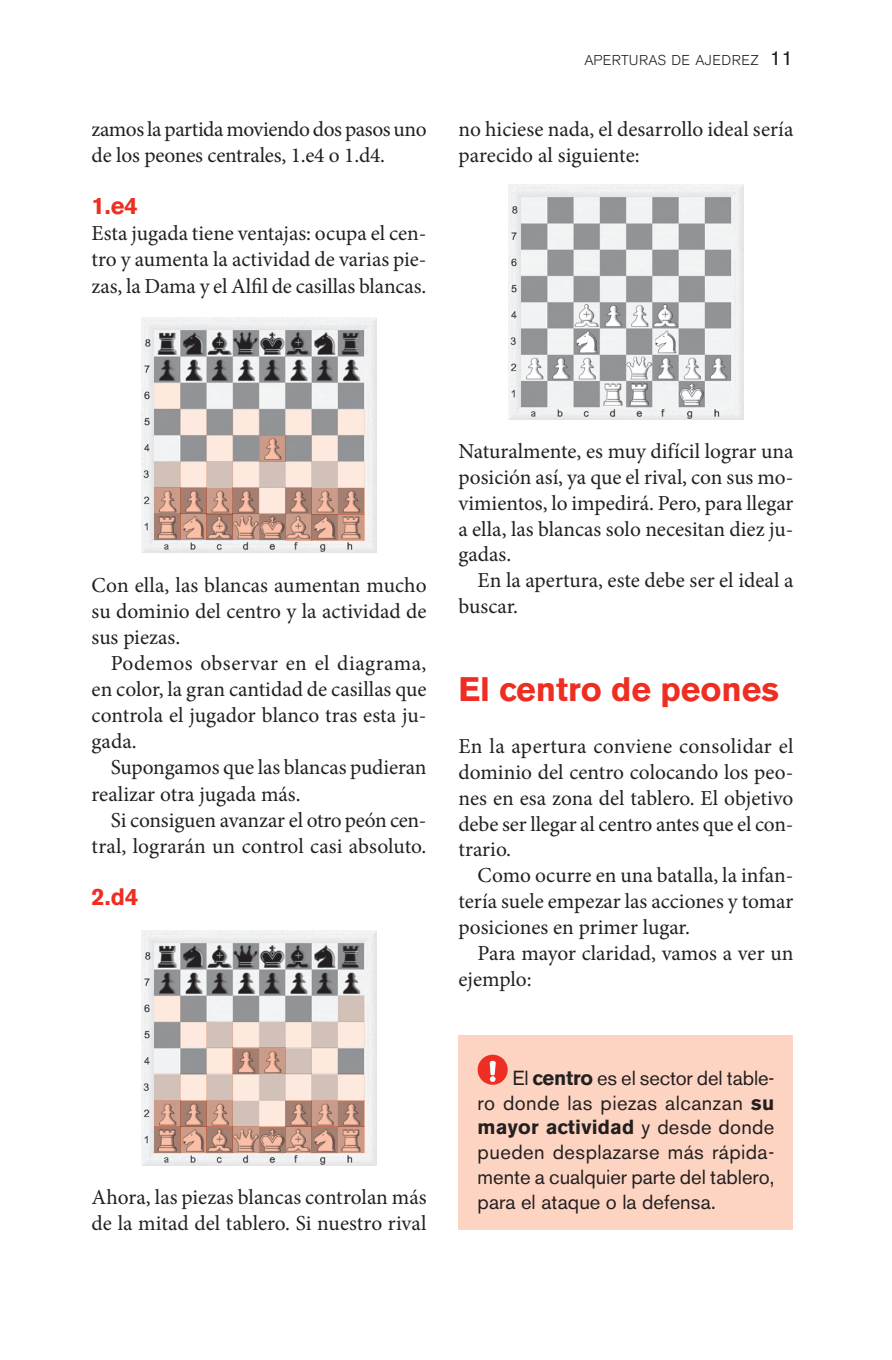
<style>
.page{position:relative;width:892px;height:1360px;background:#fff}
.page>*{position:absolute;margin:0;border:0;box-sizing:border-box;transform-origin:0 0}
.T2_meu_mireia{font:700 33.75px "Akzidenz Grotesk BE";color:#ee2e22}
.t1{font:700 23.62px "Akzidenz Grotesk BE";color:#ee2e22}
.sangria_3{font:21.38px/25.9px "Minion Pro";color:#231f20}
.sense_sangria_meu{font:21.38px/26.1px "Minion Pro";color:#231f20;text-align:justify}
.recuerda_text{font:20.25px/24.8px "Akzidenz Grotesk BE";letter-spacing:-.005em;color:#231f20;text-align:justify}
.t2{font:300 14.17px "Akzidenz Grotesk BE";letter-spacing:.02em;color:#231f20}
.s1{font-weight:400;font-size:20.25px}
.s2{font-weight:700}
</style>
<div class="page">
<img style="left:508px;top:185px;width:235px;height:234px">
<img style="left:142px;top:318px;width:234px;height:235px">
<div style="left:154px;top:383px;width:26px;height:26px;background:#fde9dd"></div>
<div style="left:180px;top:409px;width:26px;height:26px;background:#fde9dd"></div>
<div style="left:206px;top:435px;width:27px;height:27px;background:#fde9dd"></div>
<div style="left:154px;top:462px;width:26px;height:26px;background:#d1c1b9"></div>
<div style="left:180px;top:462px;width:26px;height:26px;background:#fde9dd"></div>
<div style="left:206px;top:462px;width:27px;height:26px;background:#d1c1b9"></div>
<div style="left:233px;top:462px;width:26px;height:26px;background:#fde9dd"></div>
<div style="left:259px;top:462px;width:26px;height:26px;background:#d1c1b9"></div>
<div style="left:259px;top:488px;width:26px;height:26px;background:#fde9dd"></div>
<div style="left:233px;top:409px;width:26px;height:26px;background:#fde9dd"></div>
<div style="left:285px;top:409px;width:27px;height:26px;background:#fde9dd"></div>
<div style="left:285px;top:462px;width:27px;height:26px;background:#fde9dd"></div>
<div style="left:312px;top:435px;width:26px;height:27px;background:#fde9dd"></div>
<div style="left:338px;top:409px;width:26px;height:26px;background:#fde9dd"></div>
<div style="left:338px;top:462px;width:26px;height:26px;background:#fde9dd"></div>
<div style="left:312px;top:462px;width:26px;height:26px;background:#d1c1b9"></div>
<svg style="left:259px;top:435px;width:26px;height:27px"></svg>
<svg style="left:285px;top:488px;width:27px;height:26px"></svg>
<svg style="left:312px;top:488px;width:26px;height:26px"></svg>
<svg style="left:338px;top:488px;width:26px;height:26px"></svg>
<svg style="left:338px;top:514px;width:26px;height:26px"></svg>
<svg style="left:312px;top:514px;width:26px;height:27px"></svg>
<svg style="left:285px;top:514px;width:27px;height:26px"></svg>
<svg style="left:259px;top:514px;width:26px;height:26px"></svg>
<svg style="left:233px;top:488px;width:26px;height:26px"></svg>
<svg style="left:233px;top:514px;width:26px;height:26px"></svg>
<svg style="left:206px;top:488px;width:27px;height:26px"></svg>
<svg style="left:206px;top:514px;width:27px;height:26px"></svg>
<svg style="left:154px;top:488px;width:26px;height:26px"></svg>
<svg style="left:180px;top:488px;width:26px;height:26px"></svg>
<svg style="left:154px;top:514px;width:26px;height:26px"></svg>
<svg style="left:180px;top:514px;width:26px;height:26px"></svg>
<img style="left:142px;top:930px;width:234px;height:235px">
<div style="left:154px;top:996px;width:26px;height:26px;background:#fde9dd"></div>
<div style="left:180px;top:1021px;width:26px;height:27px;background:#fde9dd"></div>
<div style="left:206px;top:1021px;width:27px;height:27px;background:#d1c1b9"></div>
<div style="left:233px;top:1021px;width:26px;height:27px;background:#fde9dd"></div>
<div style="left:259px;top:1021px;width:26px;height:27px;background:#d1c1b9"></div>
<div style="left:285px;top:1021px;width:27px;height:27px;background:#fde9dd"></div>
<div style="left:312px;top:1021px;width:26px;height:27px;background:#d1c1b9"></div>
<div style="left:338px;top:1021px;width:26px;height:27px;background:#fde9dd"></div>
<div style="left:338px;top:995px;width:26px;height:26px;background:#d1c1b9"></div>
<div style="left:312px;top:1048px;width:26px;height:26px;background:#fde9dd"></div>
<div style="left:285px;top:1048px;width:27px;height:26px;background:#d1c1b9"></div>
<div style="left:285px;top:1074px;width:27px;height:26px;background:#fde9dd"></div>
<div style="left:312px;top:1074px;width:26px;height:26px;background:#d1c1b9"></div>
<div style="left:338px;top:1074px;width:26px;height:26px;background:#fde9dd"></div>
<div style="left:259px;top:1074px;width:26px;height:26px;background:#d1c1b9"></div>
<div style="left:259px;top:1100px;width:26px;height:26px;background:#fde9dd"></div>
<div style="left:233px;top:1074px;width:26px;height:26px;background:#fde9dd"></div>
<div style="left:233px;top:1100px;width:26px;height:26px;background:#d1c1b9"></div>
<div style="left:206px;top:1048px;width:27px;height:26px;background:#fde9dd"></div>
<div style="left:206px;top:1074px;width:27px;height:26px;background:#d1c1b9"></div>
<div style="left:180px;top:1074px;width:26px;height:26px;background:#fde9dd"></div>
<div style="left:154px;top:1074px;width:26px;height:26px;background:#d1c1b9"></div>
<svg style="left:154px;top:1100px;width:26px;height:26px"></svg>
<svg style="left:180px;top:1100px;width:26px;height:26px"></svg>
<svg style="left:233px;top:1048px;width:26px;height:26px"></svg>
<svg style="left:259px;top:1048px;width:26px;height:26px"></svg>
<svg style="left:206px;top:1100px;width:27px;height:26px"></svg>
<svg style="left:154px;top:1126px;width:26px;height:27px"></svg>
<svg style="left:180px;top:1126px;width:26px;height:27px"></svg>
<svg style="left:206px;top:1126px;width:27px;height:27px"></svg>
<svg style="left:233px;top:1126px;width:26px;height:27px"></svg>
<svg style="left:285px;top:1100px;width:27px;height:26px"></svg>
<svg style="left:312px;top:1100px;width:26px;height:26px"></svg>
<svg style="left:338px;top:1100px;width:26px;height:26px"></svg>
<svg style="left:285px;top:1126px;width:27px;height:27px"></svg>
<svg style="left:312px;top:1126px;width:26px;height:27px"></svg>
<svg style="left:338px;top:1126px;width:26px;height:27px"></svg>
<svg style="left:259px;top:1126px;width:26px;height:27px"></svg>
<div style="left:458px;top:1036px;width:335px;height:194px;background:#fcd4c1"></div>
<div style="left:477px;top:1055px;width:31px;height:30px;background:#ee2e22;border-radius:50%"></div>
<svg style="left:490px;top:1061px;width:6px;height:21px"></svg>
<p class="sangria_3" style="left:92px;top:116px;width:336px">zamos la partida moviendo dos pasos uno de los peones centrales, 1.e4 o 1.d4.</p>
<p class="t1" style="left:92px;top:192px;width:48px">1.e4</p>
<p class="sangria_3" style="left:92px;top:221px;width:336px;text-align:justify">Esta jugada tiene ventajas: ocupa el cen&shy;tro y aumenta la actividad de varias pie&shy;zas, la Dama y el Alfil de casillas blancas.</p>
<p class="t2" style="left:584px;top:52px;width:210px">APERTURAS DE AJEDREZ <span class="s1">11</span></p>
<p class="sangria_3" style="left:458px;top:116px;width:336px">no hiciese nada, el desarrollo ideal sería parecido al siguiente:</p>
<p class="sense_sangria_meu" style="left:92px;top:572px;width:336px">Con ella, las blancas aumentan mucho su dominio del centro y la actividad de sus piezas.</p>
<p class="sangria_3" style="left:92px;top:650px;width:336px;text-align:justify;text-indent:19px">Podemos observar en el diagrama, en color, la gran cantidad de casillas que controla el jugador blanco tras esta ju&shy;gada.</p>
<p class="sangria_3" style="left:92px;top:755px;width:336px;text-indent:19px">Supongamos que las blancas pudieran realizar otra jugada más.</p>
<p class="sangria_3" style="left:92px;top:807px;width:336px;text-align:right">Si consiguen avanzar el otro peón cen&shy;tral, lograrán un control casi absoluto.</p>
<p class="t1" style="left:92px;top:883px;width:48px">2.d4</p>
<p class="sangria_3" style="left:92px;top:1184px;width:336px">Ahora, las piezas blancas controlan más de la mitad del tablero. Si nuestro rival</p>
<p class="sangria_3" style="left:458px;top:438px;width:336px;text-align:justify">Naturalmente, es muy difícil lograr una posición así, ya que el rival, con sus mo&shy;vimientos, lo impedirá. Pero, para llegar a ella, las blancas solo necesitan diez ju&shy;gadas.</p>
<p class="sangria_3" style="left:458px;top:568px;width:336px;text-indent:19px">En la apertura, este debe ser el ideal a buscar.</p>
<p class="T2_meu_mireia" style="left:458px;top:670px;width:322px">El centro de peones</p>
<p class="sangria_3" style="left:458px;top:733px;width:336px;text-align:justify">En la apertura conviene consolidar el dominio del centro colocando los peo&shy;nes en esa zona del tablero. El objetivo debe ser llegar al centro antes que el con&shy;trario.</p>
<p class="sangria_3" style="left:458px;top:863px;width:336px;text-align:justify;text-indent:19px">Como ocurre en una batalla, la infan&shy;tería suele empezar las acciones y tomar posiciones en primer lugar.</p>
<p class="sangria_3" style="left:458px;top:940px;width:336px;text-indent:19px">Para mayor claridad, vamos a ver un ejemplo:</p>
<p class="recuerda_text" style="left:477px;top:1065px;width:298px;text-indent:35px">El <span class="s2">centro</span> es el sector del table&shy;ro donde las piezas alcanzan <span class="s2">su mayor actividad</span> y desde donde pueden desplazarse más rápida&shy;mente a cualquier parte del tablero, para el ataque o la defensa.</p>
</div>
